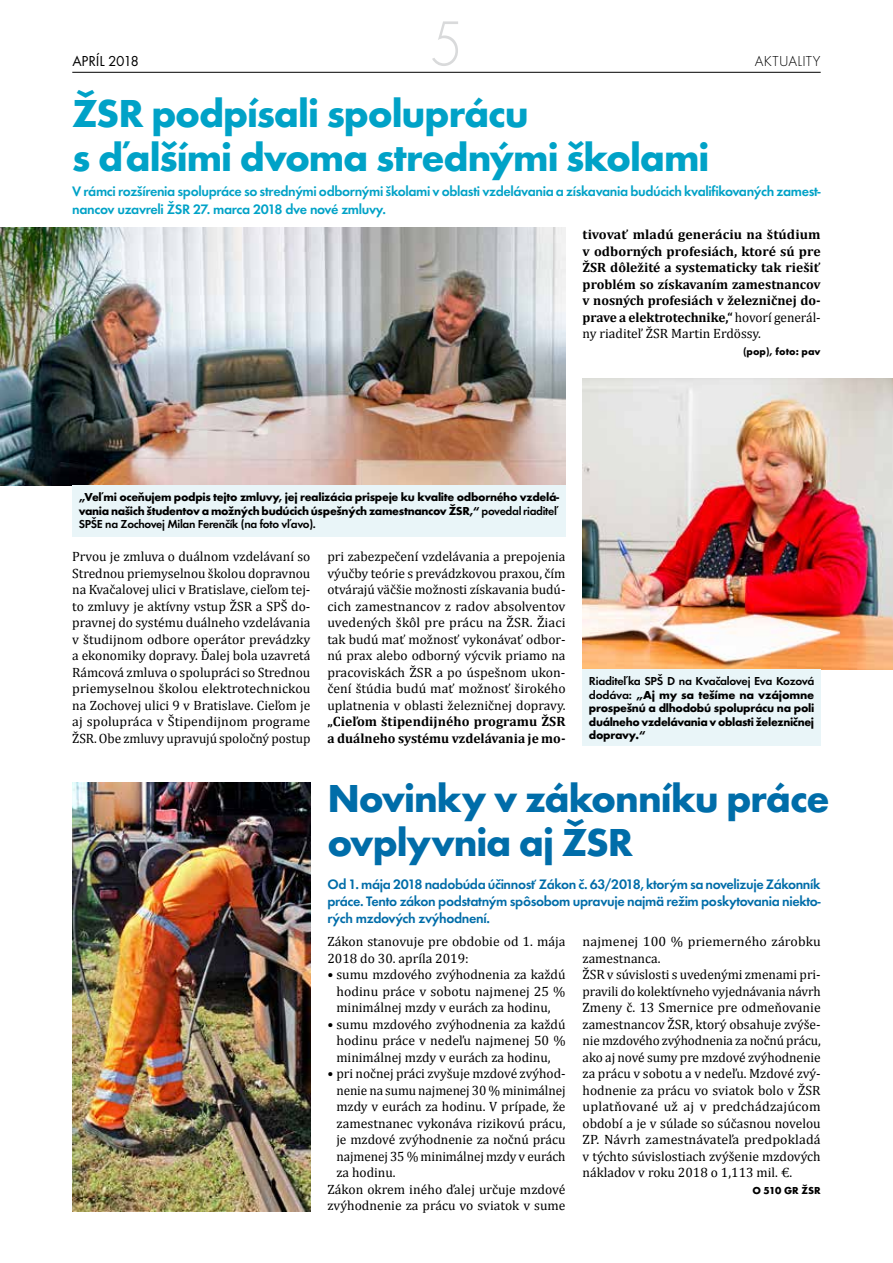
<style>
.page{position:relative;width:893px;height:1263px;background:#fff}
.page>*{position:absolute;margin:0;border:0;box-sizing:border-box;transform-origin:0 0}
.t1{font:66px "Futura TOT Ligh";color:#d9dadb;scale:.9 1}
.t2{font:700 40.5px/43.5px "Futura TOT";letter-spacing:-.025em;color:#00a2c7}
.t3{font:700 40.5px/43.5px "Futura TOT";letter-spacing:-.025em;color:#006da9}
.t4{font:15px "Futura TOT";letter-spacing:-.005em;color:#000}
.t5{font:15px "Futura TOT Ligh";letter-spacing:.015em;color:#000}
.t6{font:600 14.25px/17.2px "Futura TOT";letter-spacing:-.025em;color:#006da9;text-align:justify}
.t7{font:600 14.25px/17.2px "Futura TOT";letter-spacing:-.025em;color:#00a2c7}
.t8{font:13.5px/16.5px "Cambria";color:#000;text-align:justify}
.t9{font:700 13.5px/16.5px "Cambria";color:#000}
.t10{font:700 12px/13.5px "Futura TOT";letter-spacing:-.025em;color:#000;text-align:justify}
.t11{font:700 10.5px "Futura TOT";color:#000}
.s1{font-weight:400}
.s2{font-weight:600}
</style>
<div class="page">
<hr style="left:72px;top:72px;width:749px;height:1px;background:#000">
<img style="left:583px;top:378px;width:310px;height:291px">
<img style="left:0;top:228px;width:566px;height:257px">
<div style="left:72px;top:485px;width:494px;height:51px;background:#e9f5f8"></div>
<div style="left:583px;top:669px;width:238px;height:77px;background:#e9f5f8"></div>
<img style="left:72px;top:783px;width:238px;height:429px">
<p class="t4" style="left:72px;top:52px;width:68px">APRÍL 2018</p>
<h1 class="t1" style="left:430px;top:6px;width:38px">5</h1>
<h2 class="t2" style="left:72px;top:91px;width:639px">ŽSR podpísali spoluprácu<br>s ďalšími dvoma strednými školami</h2>
<p class="t5" style="left:755px;top:52px;width:67px">AKTUALITY</p>
<p class="t7" style="left:72px;top:183px;width:750px">V rámci rozšírenia spolupráce so strednými odbornými školami v oblasti vzdelávania a získavania budúcich kvalifikovaných zamest&shy;nancov uzavreli ŽSR 27. marca 2018 dve nové zmluvy.</p>
<p class="t9" style="left:583px;top:226px;width:240px;text-align:justify">tivovať mladú generáciu na štúdium v odborných profesiách, ktoré sú pre ŽSR dôležité a systematicky tak riešiť problém so získavaním zamestnancov v nosných profesiách v železničnej do&shy;prave a elektrotechnike,“ <span class="s1">hovorí generál&shy;ny riaditeľ ŽSR Martin Erdössy.</span></p>
<p class="t11" style="left:743px;top:344px;width:79px">(pop), foto: pav</p>
<p class="t10" style="left:79px;top:490px;width:482px">„Veľmi oceňujem podpis tejto zmluvy, jej realizácia prispeje ku kvalite odborného vzdelá&shy;vania našich študentov a možných budúcich úspešných zamestnancov ŽSR,“ <span class="s2">povedal riaditeľ SPŠE na Zochovej Milan Ferenčík (na foto vľavo).</span></p>
<p class="t8" style="left:72px;top:548px;width:240px">Prvou je zmluva o duálnom vzdelávaní so Strednou priemyselnou školou dopravnou na Kvačalovej ulici v Bratislave, cieľom tej&shy;to zmluvy je aktívny vstup ŽSR a SPŠ do&shy;pravnej do systému duálneho vzdelávania v študijnom odbore operátor prevádzky a ekonomiky dopravy. Ďalej bola uzavretá Rámcová zmluva o spolupráci so Strednou priemyselnou školou elektrotechnickou na Zochovej ulici 9 v Bratislave. Cieľom je aj spolupráca v Štipendijnom programe ŽSR. Obe zmluvy upravujú spoločný postup</p>
<p class="t8" style="left:327px;top:548px;width:240px">pri zabezpečení vzdelávania a prepojenia výučby teórie s prevádzkovou praxou, čím otvárajú väčšie možnosti získavania budú&shy;cich zamestnancov z radov absolventov uvedených škôl pre prácu na ŽSR. Žiaci tak budú mať možnosť vykonávať odbor&shy;nú prax alebo odborný výcvik priamo na pracoviskách ŽSR a po úspešnom ukon&shy;čení štúdia budú mať možnosť širokého uplatnenia v oblasti železničnej dopravy.</p>
<p class="t9" style="left:327px;top:713px;width:240px">„Cieľom štipendijného programu ŽSR a duálneho systému vzdelávania je mo-</p>
<p class="t10" style="left:589px;top:674px;width:227px"><span class="s2">Riaditeľka SPŠ D na Kvačalovej Eva Kozová dodáva:</span> „Aj my sa tešíme na vzájomne prospešnú a dlhodobú spoluprácu na poli duálneho vzdelávania v oblasti železničnej dopravy.“</p>
<h2 class="t3" style="left:327px;top:776px;width:504px">Novinky v zákonníku práce ovplyvnia aj ŽSR</h2>
<p class="t6" style="left:327px;top:875px;width:495px">Od 1. mája 2018 nadobúda účinnosť Zákon č. 63/2018, ktorým sa novelizuje Zákonník práce. Tento zákon podstatným spôsobom upravuje najmä režim poskytovania niekto&shy;rých mzdových zvýhodnení.</p>
<p class="t8" style="left:583px;top:933px;width:240px;text-align:left">najmenej 100 % priemerného zárobku zamestnanca.<br>ŽSR v súvislosti s uvedenými zmenami pri&shy;pravili do kolektívneho vyjednávania návrh Zmeny č. 13 Smernice pre odmeňovanie zamestnancov ŽSR, ktorý obsahuje zvýše&shy;nie mzdového zvýhodnenia za nočnú prácu, ako aj nové sumy pre mzdové zvýhodnenie za prácu v sobotu a v nedeľu. Mzdové zvý&shy;hodnenie za prácu vo sviatok bolo v ŽSR uplatňované už aj v predchádzajúcom období a je v súlade so súčasnou novelou ZP. Návrh zamestnávateľa predpokladá v týchto súvislostiach zvýšenie mzdových nákladov v roku 2018 o 1,113 mil. €.</p>
<p class="t11" style="left:752px;top:1183px;width:70px">O 510 GR ŽSR</p>
<p class="t8" style="left:327px;top:933px;width:240px">Zákon stanovuje pre obdobie od 1. mája<br>2018 do 30. apríla 2019:</p>
<p class="t8" style="left:336px;top:966px;width:231px;text-indent:-9px">• sumu mzdového zvýhodnenia za každú hodinu práce v sobotu najmenej 25 % minimálnej mzdy v eurách za hodinu,</p>
<p class="t8" style="left:336px;top:1016px;width:231px;text-indent:-9px">• sumu mzdového zvýhodnenia za každú hodinu práce v nedeľu najmenej 50 % minimálnej mzdy v eurách za hodinu,</p>
<p class="t8" style="left:327px;top:1065px;width:240px">• pri nočnej práci zvyšuje mzdové zvýhod-</p>
<p class="t8" style="left:336px;top:1082px;width:231px">nenie na sumu najmenej 30 % minimálnej</p>
<p class="t8" style="left:336px;top:1098px;width:231px">mzdy v eurách za hodinu. V prípade, že</p>
<p class="t8" style="left:336px;top:1115px;width:231px">zamestnanec vykonáva rizikovú prácu,</p>
<p class="t8" style="left:336px;top:1131px;width:231px">je mzdové zvýhodnenie za nočnú prácu</p>
<p class="t8" style="left:336px;top:1148px;width:231px">najmenej 35 % minimálnej mzdy v eurách</p>
<p class="t8" style="left:336px;top:1164px;width:61px">za hodinu.</p>
<p class="t8" style="left:327px;top:1181px;width:240px">Zákon okrem iného ďalej určuje mzdové</p>
<p class="t8" style="left:327px;top:1197px;width:240px">zvýhodnenie za prácu vo sviatok v sume</p>
</div>
